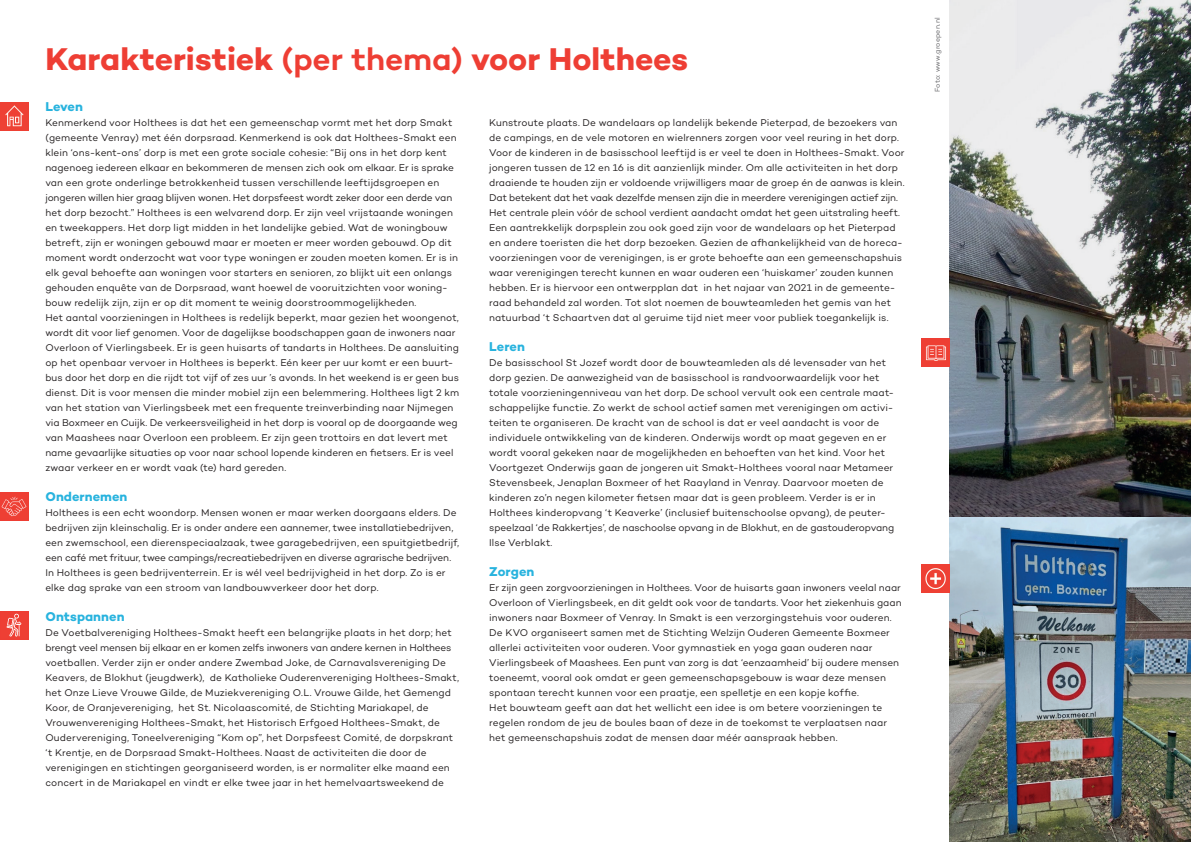
<style>
.page{position:relative;width:1191px;height:842px;background:#fff}
.page>*{position:absolute;margin:0;border:0;box-sizing:border-box;transform-origin:0 0}
.t1{font:700 32px "Campton";color:#ee3e34}
.t2{font:700 13px "Campton";letter-spacing:.005em;color:#28b3de}
.t3{font:10px/15px "Campton";letter-spacing:.01em;color:#231f20}
.t4{font:7px "Campton";letter-spacing:.025em;color:#636366}
.s1{font-weight:600}
</style>
<div class="page">
<img style="left:950px;top:0;width:241px;height:517px">
<img style="left:950px;top:517px;width:241px;height:325px">
<img style="left:0;top:102px;width:28px;height:28px">
<img style="left:921px;top:565px;width:29px;height:28px">
<div style="left:0;top:492px;width:28px;height:28px;background:#ee3e34"></div>
<img style="left:1px;top:496px;width:26px;height:21px">
<div style="left:0;top:611px;width:28px;height:28px;background:#ee3e34"></div>
<img style="left:6px;top:613px;width:16px;height:24px">
<div style="left:921px;top:339px;width:29px;height:28px;background:#ee3e34"></div>
<img style="left:926px;top:345px;width:20px;height:16px">
<h1 class="t1" style="left:45px;top:39px;width:644px">Karakteristiek <span class="s1">(per thema)</span> voor Holthees</h1>
<h2 class="t2" style="left:45px;top:98px;width:39px">Leven</h2>
<p class="t3" style="left:45px;top:115px;width:415px">Kenmerkend voor Holthees is dat het een gemeenschap vormt met het dorp Smakt (gemeente Venray) met één dorpsraad. Kenmerkend is ook dat Holthees-Smakt een klein ‘ons-kent-ons’ dorp is met een grote sociale cohesie: “Bij ons in het dorp kent nagenoeg iedereen elkaar en bekommeren de mensen zich ook om elkaar. Er is sprake van een grote onderlinge betrokkenheid tussen verschillende leeftijdsgroepen en jongeren willen hier graag blijven wonen. Het dorpsfeest wordt zeker door een derde van het dorp bezocht.” Holthees is een welvarend dorp. Er zijn veel vrijstaande woningen en tweekappers. Het dorp ligt midden in het landelijke gebied. Wat de woningbouw betreft, zijn er woningen gebouwd maar er moeten er meer worden gebouwd. Op dit moment wordt onderzocht wat voor type woningen er zouden moeten komen. Er is in elk geval behoefte aan woningen voor starters en senioren, zo blijkt uit een onlangs gehouden enquête van de Dorpsraad, want hoewel de vooruitzichten voor woning&shy;bouw redelijk zijn, zijn er op dit moment te weinig doorstroommogelijkheden.<br>Het aantal voorzieningen in Holthees is redelijk beperkt, maar gezien het woongenot, wordt dit voor lief genomen. Voor de dagelijkse boodschappen gaan de inwoners naar Overloon of Vierlingsbeek. Er is geen huisarts of tandarts in Holthees. De aansluiting op het openbaar vervoer in Holthees is beperkt. Eén keer per uur komt er een buurt&shy;bus door het dorp en die rijdt tot vijf of zes uur ’s avonds. In het weekend is er geen bus dienst. Dit is voor mensen die minder mobiel zijn een belemmering. Holthees ligt 2 km van het station van Vierlingsbeek met een frequente treinverbinding naar Nijmegen via Boxmeer en Cuijk. De verkeersveiligheid in het dorp is vooral op de doorgaande weg van Maashees naar Overloon een probleem. Er zijn geen trottoirs en dat levert met name gevaarlijke situaties op voor naar school lopende kinderen en fietsers. Er is veel zwaar verkeer en er wordt vaak (te) hard gereden.</p>
<h2 class="t2" style="left:45px;top:488px;width:84px">Ondernemen</h2>
<p class="t3" style="left:45px;top:505px;width:415px">Holthees is een echt woondorp. Mensen wonen er maar werken doorgaans elders. De bedrijven zijn kleinschalig. Er is onder andere een aannemer, twee installatiebedrijven, een zwemschool, een dierenspeciaalzaak, twee garagebedrijven, een spuitgietbedrijf, een café met frituur, twee campings/recreatiebedrijven en diverse agrarische bedrijven.<br>In Holthees is geen bedrijventerrein. Er is wél veel bedrijvigheid in het dorp. Zo is er elke dag sprake van een stroom van landbouwverkeer door het dorp.</p>
<h2 class="t2" style="left:45px;top:608px;width:81px">Ontspannen</h2>
<p class="t3" style="left:45px;top:625px;width:415px">De Voetbalvereniging Holthees-Smakt heeft een belangrijke plaats in het dorp; het brengt veel mensen bij elkaar en er komen zelfs inwoners van andere kernen in Holthees voetballen. Verder zijn er onder andere Zwembad Joke, de Carnavalsvereniging De Keavers, de Blokhut (jeugdwerk), de Katholieke Ouderenvereniging Holthees-Smakt, het Onze Lieve Vrouwe Gilde, de Muziekvereniging O.L. Vrouwe Gilde, het Gemengd Koor, de Oranjevereniging, het St. Nicolaascomité, de Stichting Mariakapel, de Vrouwenvereniging Holthees-Smakt, het Historisch Erfgoed Holthees-Smakt, de Oudervereniging, Toneelvereniging “Kom op”, het Dorpsfeest Comité, de dorpskrant ‘t Krentje, en de Dorpsraad Smakt-Holthees. Naast de activiteiten die door de verenigingen en stichtingen georganiseerd worden, is er normaliter elke maand een concert in de Mariakapel en vindt er elke twee jaar in het hemelvaartsweekend de</p>
<p class="t3" style="left:489px;top:115px;width:417px">Kunstroute plaats. De wandelaars op landelijk bekende Pieterpad, de bezoekers van de campings, en de vele motoren en wielrenners zorgen voor veel reuring in het dorp.<br>Voor de kinderen in de basisschool leeftijd is er veel te doen in Holthees-Smakt. Voor jongeren tussen de 12 en 16 is dit aanzienlijk minder. Om alle activiteiten in het dorp draaiende te houden zijn er voldoende vrijwilligers maar de groep én de aanwas is klein.<br>Dat betekent dat het vaak dezelfde mensen zijn die in meerdere verenigingen actief zijn.<br>Het centrale plein vóór de school verdient aandacht omdat het geen uitstraling heeft.<br>Een aantrekkelijk dorpsplein zou ook goed zijn voor de wandelaars op het Pieterpad en andere toeristen die het dorp bezoeken. Gezien de afhankelijkheid van de horeca&shy;voorzieningen voor de verenigingen, is er grote behoefte aan een gemeenschapshuis waar verenigingen terecht kunnen en waar ouderen een ‘huiskamer’ zouden kunnen hebben. Er is hiervoor een ontwerpplan dat in het najaar van 2021 in de gemeente&shy;raad behandeld zal worden. Tot slot noemen de bouwteamleden het gemis van het natuurbad ‘t Schaartven dat al geruime tijd niet meer voor publiek toegankelijk is.</p>
<h2 class="t2" style="left:489px;top:338px;width:37px">Leren</h2>
<p class="t3" style="left:489px;top:355px;width:406px">De basisschool St Jozef wordt door de bouwteamleden als dé levensader van het dorp gezien. De aanwezigheid van de basisschool is randvoorwaardelijk voor het totale voorzieningenniveau van het dorp. De school vervult ook een centrale maat&shy;schappelijke functie. Zo werkt de school actief samen met verenigingen om activi&shy;teiten te organiseren. De kracht van de school is dat er veel aandacht is voor de individuele ontwikkeling van de kinderen. Onderwijs wordt op maat gegeven en er wordt vooral gekeken naar de mogelijkheden en behoeften van het kind. Voor het Voortgezet Onderwijs gaan de jongeren uit Smakt-Holthees vooral naar Metameer Stevensbeek, Jenaplan Boxmeer of het Raayland in Venray. Daarvoor moeten de kinderen zo’n negen kilometer fietsen maar dat is geen probleem. Verder is er in Holthees kinderopvang ‘t Keaverke’ (inclusief buitenschoolse opvang), de peuter&shy;speelzaal ‘de Rakkertjes’, de naschoolse opvang in de Blokhut, en de gastouderopvang Ilse Verblakt.</p>
<h2 class="t2" style="left:489px;top:563px;width:47px">Zorgen</h2>
<p class="t3" style="left:489px;top:580px;width:414px">Er zijn geen zorgvoorzieningen in Holthees. Voor de huisarts gaan inwoners veelal naar Overloon of Vierlingsbeek, en dit geldt ook voor de tandarts. Voor het ziekenhuis gaan inwoners naar Boxmeer of Venray. In Smakt is een verzorgingstehuis voor ouderen.<br>De KVO organiseert samen met de Stichting Welzijn Ouderen Gemeente Boxmeer allerlei activiteiten voor ouderen. Voor gymnastiek en yoga gaan ouderen naar Vierlingsbeek of Maashees. Een punt van zorg is dat ‘eenzaamheid’ bij oudere mensen toeneemt, vooral ook omdat er geen gemeenschapsgebouw is waar deze mensen spontaan terecht kunnen voor een praatje, een spelletje en een kopje koffie.<br>Het bouwteam geeft aan dat het wellicht een idee is om betere voorzieningen te regelen rondom de jeu de boules baan of deze in de toekomst te verplaatsen naar het gemeenschapshuis zodat de mensen daar méér aanspraak hebben.</p>
<p class="t4" style="left:933px;top:92px;width:76px;rotate:-90deg">Foto: www.groepen.nl</p>
</div>
